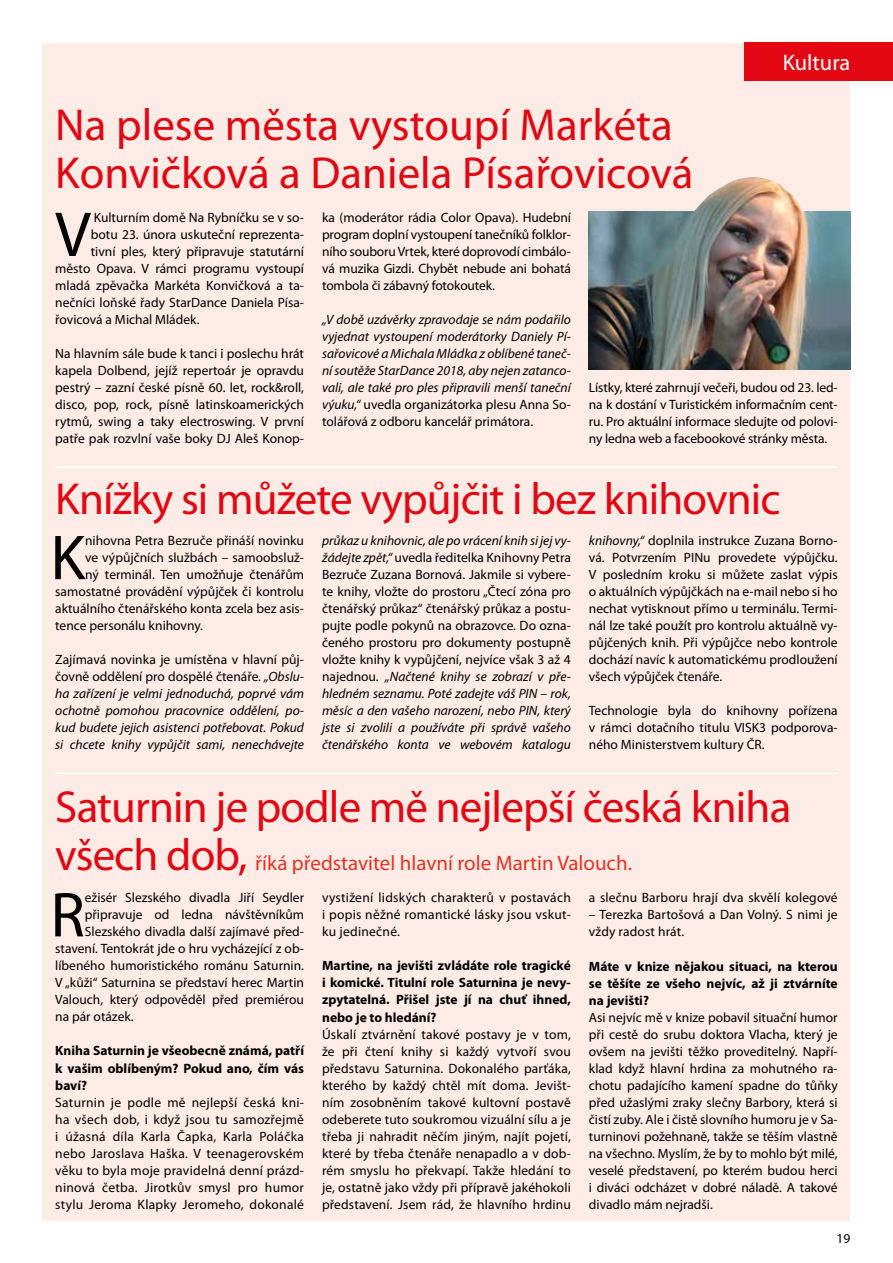
<style>
.page{position:relative;width:893px;height:1263px;background:#fff}
.page>*{position:absolute;margin:0;border:0;box-sizing:border-box;transform-origin:0 0}
.t1{font:63.9px "Myriad Pro";color:#000}
.t2{font:45px/48px "Myriad Pro";letter-spacing:-.01em;color:#e30613}
.t3{font:22.5px "Myriad Pro";color:#fff}
.t4{font:21px "Myriad Pro";color:#e63323}
.t5{font:13.5px/17px "Myriad Pro";color:#000;text-align:justify}
.t6{font:italic 13.5px/17px "Myriad Pro";color:#000;text-align:justify}
.t7{font:700 13.5px/17px "Myriad Pro";color:#000;text-align:justify}
.s1{font-style:normal}
.s2{font-style:italic}
.s3{font-size:45px;color:#e30613}
</style>
<div class="page">
<div style="left:43px;top:43px;width:807px;height:1177px;background:#fdece5"></div>
<hr style="left:55px;top:466px;width:783px;height:2px;background:#fff">
<hr style="left:55px;top:772px;width:783px;height:2px;background:#fff">
<div style="left:744px;top:43px;width:149px;height:38px;background:#e30613"></div>
<img style="left:589px;top:211px;width:261px;height:159px">
<img style="left:691px;top:177px;width:116px;height:98px">
<h2 class="t2" style="left:55px;top:100px;width:640px">Na plese města vystoupí Markéta<br>Konvičková a Daniela Písařovicová</h2>
<h3 class="t3" style="left:783px;top:49px;width:69px">Kultura</h3>
<h1 class="t1" style="left:55px;top:195px;width:37px">V</h1>
<p class="t5" style="left:94px;top:209px;width:212px">Kulturním domě Na Rybníčku se v so-</p>
<p class="t5" style="left:91px;top:226px;width:215px">botu 23. února uskuteční reprezenta-</p>
<p class="t5" style="left:91px;top:243px;width:215px">tivní ples, který připravuje statutární</p>
<p class="t5" style="left:55px;top:260px;width:250px">město Opava. V rámci programu vystoupí</p>
<p class="t5" style="left:55px;top:277px;width:250px">mladá zpěvačka Markéta Konvičková a ta-</p>
<p class="t5" style="left:55px;top:294px;width:250px">nečníci loňské řady StarDance Daniela Písa-</p>
<p class="t5" style="left:55px;top:311px;width:146px">řovicová a Michal Mládek.</p>
<p class="t5" style="left:55px;top:345px;width:250px">Na hlavním sále bude k tanci i poslechu hrát kapela Dolbend, jejíž repertoár je opravdu pestrý – zazní české písně 60. let, rock&amp;roll, disco, pop, rock, písně latinskoamerických rytmů, swing a taky electroswing. V první patře pak rozvlní vaše boky DJ Aleš Konop-</p>
<p class="t5" style="left:322px;top:209px;width:250px">ka (moderátor rádia Color Opava). Hudební program doplní vystoupení tanečníků folklor&shy;ního souboru Vrtek, které doprovodí cimbálo&shy;vá muzika Gizdi. Chybět nebude ani bohatá tombola či zábavný fotokoutek.</p>
<p class="t6" style="left:322px;top:311px;width:250px">„V době uzávěrky zpravodaje se nám podařilo vyjednat vystoupení moderátorky Daniely Pí&shy;sařovicové a Michala Mládka z oblíbené taneč&shy;ní soutěže StarDance 2018, aby nejen zatanco&shy;vali, ale také pro ples připravili menší taneční výuku,“ <span class="s1">uvedla organizátorka plesu Anna So&shy;tolářová z odboru kancelář primátora.</span></p>
<p class="t5" style="left:589px;top:379px;width:250px">Lístky, které zahrnují večeři, budou od 23. led&shy;na k dostání v Turistickém informačním cent&shy;ru. Pro aktuální informace sledujte od polovi&shy;ny ledna web a facebookové stránky města.</p>
<h2 class="t2" style="left:55px;top:474px;width:727px">Knížky si můžete vypůjčit i bez knihovnic</h2>
<h1 class="t1" style="left:50px;top:518px;width:36px">K</h1>
<p class="t5" style="left:85px;top:532px;width:220px">nihovna Petra Bezruče přináší novinku</p>
<p class="t5" style="left:85px;top:549px;width:220px">ve výpůjčních službách – samoobsluž-</p>
<p class="t5" style="left:85px;top:566px;width:220px">ný terminál. Ten umožňuje čtenářům</p>
<p class="t5" style="left:55px;top:583px;width:250px">samostatné provádění výpůjček či kontrolu</p>
<p class="t5" style="left:55px;top:600px;width:249px">aktuálního čtenářského konta zcela bez asis-</p>
<p class="t5" style="left:55px;top:617px;width:149px">tence personálu knihovny.</p>
<p class="t6" style="left:55px;top:651px;width:250px"><span class="s1">Zajímavá novinka je umístěna v hlavní půj&shy;čovně oddělení pro dospělé čtenáře.</span> „Obslu&shy;ha zařízení je velmi jednoduchá, poprvé vám ochotně pomohou pracovnice oddělení, po&shy;kud budete jejich asistenci potřebovat. Pokud si chcete knihy vypůjčit sami, nenechávejte</p>
<p class="t5" style="left:322px;top:532px;width:250px"><span class="s2">průkaz u knihovnic, ale po vrácení knih si jej vy&shy;žádejte zpět,“</span> uvedla ředitelka Knihovny Petra Bezruče Zuzana Bornová. Jakmile si vybere&shy;te knihy, vložte do prostoru „Čtecí zóna pro čtenářský průkaz“ čtenářský průkaz a postu&shy;pujte podle pokynů na obrazovce. Do ozna&shy;čeného prostoru pro dokumenty postupně vložte knihy k vypůjčení, nejvíce však 3 až 4 najednou. <span class="s2">„Načtené knihy se zobrazí v pře&shy;hledném seznamu. Poté zadejte váš PIN – rok, měsíc a den vašeho narození, nebo PIN, který jste si zvolili a používáte při správě vašeho čtenářského konta ve webovém katalogu</span></p>
<p class="t5" style="left:589px;top:532px;width:250px"><span class="s2">knihovny,“</span> doplnila instrukce Zuzana Borno&shy;vá. Potvrzením PINu provedete výpůjčku.<br>V posledním kroku si můžete zaslat výpis o aktuálních výpůjčkách na e-mail nebo si ho nechat vytisknout přímo u terminálu. Termi&shy;nál lze také použít pro kontrolu aktuálně vy&shy;půjčených knih. Při výpůjčce nebo kontrole dochází navíc k automatickému prodloužení všech výpůjček čtenáře.</p>
<p class="t5" style="left:589px;top:702px;width:250px">Technologie byla do knihovny pořízena v rámci dotačního titulu VISK3 podporova&shy;ného Ministerstvem kultury ČR.</p>
<h2 class="t2" style="left:55px;top:782px;width:738px">Saturnin je podle mě nejlepší česká kniha</h2>
<h3 class="t4" style="left:55px;top:849px;width:578px"><span class="s3">všech dob,</span> říká představitel hlavní role Martin Valouch.</h3>
<h1 class="t1" style="left:50px;top:875px;width:36px">R</h1>
<p class="t5" style="left:85px;top:889px;width:221px">ežisér Slezského divadla Jiří Seydler</p>
<p class="t5" style="left:85px;top:906px;width:221px">připravuje od ledna návštěvníkům</p>
<p class="t5" style="left:85px;top:923px;width:221px">Slezského divadla další zajímavé před-</p>
<p class="t5" style="left:55px;top:940px;width:250px">stavení. Tentokrát jde o hru vycházející z ob-</p>
<p class="t5" style="left:55px;top:957px;width:250px">líbeného humoristického románu Saturnin.</p>
<p class="t5" style="left:55px;top:974px;width:250px">V „kůži“ Saturnina se představí herec Martin</p>
<p class="t5" style="left:55px;top:991px;width:250px">Valouch, který odpověděl před premiérou</p>
<p class="t5" style="left:55px;top:1008px;width:80px">na pár otázek.</p>
<p class="t7" style="left:55px;top:1042px;width:250px">Kniha Saturnin je všeobecně známá, patří k vašim oblíbeným? Pokud ano, čím vás baví?</p>
<p class="t5" style="left:55px;top:1093px;width:250px">Saturnin je podle mě nejlepší česká kni&shy;ha všech dob, i když jsou tu samozřejmě i úžasná díla Karla Čapka, Karla Poláčka nebo Jaroslava Haška. V teenagerovském věku to byla moje pravidelná denní prázd&shy;ninová četba. Jirotkův smysl pro humor stylu Jeroma Klapky Jeromeho, dokonalé</p>
<p class="t5" style="left:322px;top:889px;width:250px">vystižení lidských charakterů v postavách i popis něžné romantické lásky jsou vskut&shy;ku jedinečné.</p>
<p class="t7" style="left:322px;top:957px;width:250px">Martine, na jevišti zvládáte role tragické i komické. Titulní role Saturnina je nevy&shy;zpytatelná. Přišel jste jí na chuť ihned, nebo je to hledání?</p>
<p class="t5" style="left:322px;top:1025px;width:250px">Úskalí ztvárnění takové postavy je v tom, že při čtení knihy si každý vytvoří svou představu Saturnina. Dokonalého parťáka, kterého by každý chtěl mít doma. Jevišt&shy;ním zosobněním takové kultovní postavě odeberete tuto soukromou vizuální sílu a je třeba ji nahradit něčím jiným, najít pojetí, které by třeba čtenáře nenapadlo a v dob&shy;rém smyslu ho překvapí. Takže hledání to je, ostatně jako vždy při přípravě jakéhokoli představení. Jsem rád, že hlavního hrdinu</p>
<p class="t5" style="left:589px;top:889px;width:250px">a slečnu Barboru hrají dva skvělí kolegové</p>
<p class="t5" style="left:589px;top:906px;width:250px">– Terezka Bartošová a Dan Volný. S nimi je vždy radost hrát.</p>
<p class="t7" style="left:589px;top:957px;width:250px">Máte v knize nějakou situaci, na kterou se těšíte ze všeho nejvíc, až ji ztvárníte na jevišti?</p>
<p class="t5" style="left:589px;top:1008px;width:250px">Asi nejvíc mě v knize pobavil situační humor při cestě do srubu doktora Vlacha, který je ovšem na jevišti těžko proveditelný. Napří&shy;klad když hlavní hrdina za mohutného ra&shy;chotu padajícího kamení spadne do tůňky před užaslými zraky slečny Barbory, která si čistí zuby. Ale i čistě slovního humoru je v Sa&shy;turninovi požehnaně, takže se těším vlastně na všechno. Myslím, že by to mohlo být milé, veselé představení, po kterém budou herci i diváci odcházet v dobré náladě. A takové divadlo mám nejradši.</p>
<p class="t5" style="left:837px;top:1230px;width:15px">19</p>
</div>
